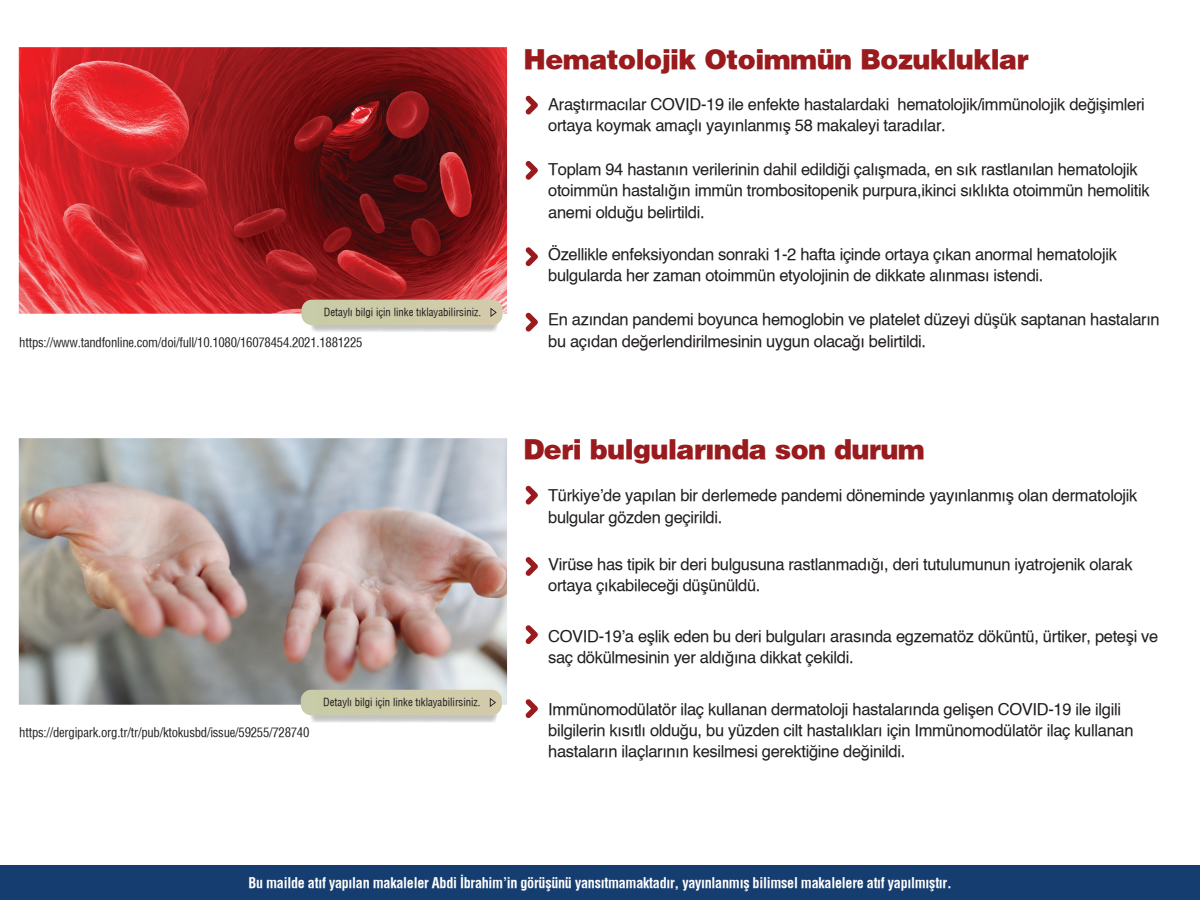
<style>
.page{position:relative;width:1200px;height:900px;background:#fff}
.page>*{position:absolute;margin:0;border:0;box-sizing:border-box;transform-origin:0 0}
.t1{font:27px "Helvetica X Black";letter-spacing:-.02em;color:#991b1e}
.t2{font:16.5px/21.5px "Helvetica X Book";letter-spacing:-.02em;color:#211d1e}
.t3{font:14.25px "Helvetica Condensed X Bold";letter-spacing:-.02em;color:#fff}
.t4{font:12.75px "Helvetica T Condenced";letter-spacing:-.02em;color:#211d1e}
.t5{font:10.8px "Helvetica Condensed X Book";color:#211d1e}
</style>
<div class="page">
<div style="left:0;top:866px;width:1200px;height:34px;background:#163d70"></div>
<img style="left:19px;top:47px;width:488px;height:267px">
<img style="left:311px;top:325px;width:187px;height:7px">
<div style="left:302px;top:300px;width:201px;height:25px;background:#cecba9"></div>
<svg style="left:525px;top:486px;width:13px;height:19px"></svg>
<svg style="left:525px;top:557px;width:13px;height:19px"></svg>
<svg style="left:525px;top:625px;width:13px;height:19px"></svg>
<svg style="left:525px;top:699px;width:13px;height:19px"></svg>
<svg style="left:525px;top:96px;width:13px;height:19px"></svg>
<svg style="left:525px;top:161px;width:13px;height:19px"></svg>
<svg style="left:525px;top:247px;width:13px;height:19px"></svg>
<svg style="left:525px;top:313px;width:13px;height:19px"></svg>
<img style="left:19px;top:438px;width:488px;height:267px">
<img style="left:310px;top:715px;width:187px;height:8px">
<div style="left:301px;top:690px;width:201px;height:25px;background:#cecba9"></div>
<p class="t5" style="left:324px;top:305px;width:159px">Detaylı bilgi için linke tıklayabilirsiniz.</p>
<p class="t4" style="left:19px;top:335px;width:345px">https://www.tandfonline.com/doi/full/10.1080/16078454.2021.1881225</p>
<p class="t4" style="left:19px;top:725px;width:292px">https://dergipark.org.tr/tr/pub/ktokusbd/issue/59255/728740</p>
<p class="t5" style="left:323px;top:696px;width:159px">Detaylı bilgi için linke tıklayabilirsiniz.</p>
<h1 class="t1" style="left:524px;top:42px;width:507px">Hematolojik Otoimmün Bozukluklar</h1>
<p class="t2" style="left:548px;top:94px;width:598px">Araştırmacılar COVID-19 ile enfekte hastalardaki hematolojik/immünolojik değişimleri ortaya koymak amaçlı yayınlanmış 58 makaleyi taradılar.</p>
<p class="t2" style="left:548px;top:159px;width:603px">Toplam 94 hastanın verilerinin dahil edildiği çalışmada, en sık rastlanılan hematolojik otoimmün hastalığın immün trombositopenik purpura,ikinci sıklıkta otoimmün hemolitik anemi olduğu belirtildi.</p>
<p class="t2" style="left:548px;top:244px;width:570px">Özellikle enfeksiyondan sonraki 1-2 hafta içinde ortaya çıkan anormal hematolojik bulgularda her zaman otoimmün etyolojinin de dikkate alınması istendi.</p>
<p class="t2" style="left:548px;top:310px;width:613px">En azından pandemi boyunca hemoglobin ve platelet düzeyi düşük saptanan hastaların bu açıdan değerlendirilmesinin uygun olacağı belirtildi.</p>
<h1 class="t1" style="left:524px;top:432px;width:403px">Deri bulgularında son durum</h1>
<p class="t2" style="left:548px;top:486px;width:591px">Türkiye’de yapılan bir derlemede pandemi döneminde yayınlanmış olan dermatolojik bulgular gözden geçirildi.</p>
<p class="t2" style="left:548px;top:554px;width:586px">Virüse has tipik bir deri bulgusuna rastlanmadığı, deri tutulumunun iyatrojenik olarak ortaya çıkabileceği düşünüldü.</p>
<p class="t2" style="left:548px;top:626px;width:612px">COVID-19’a eşlik eden bu deri bulguları arasında egzematöz döküntü, ürtiker, peteşi ve saç dökülmesinin yer aldığına dikkat çekildi.</p>
<p class="t2" style="left:548px;top:699px;width:587px">Immünomodülatör ilaç kullanan dermatoloji hastalarında gelişen COVID-19 ile ilgili bilgilerin kısıtlı olduğu, bu yüzden cilt hastalıkları için Immünomodülatör ilaç kullanan hastaların ilaçlarının kesilmesi gerektiğine değinildi.</p>
<p class="t3" style="left:248px;top:874px;width:705px">Bu mailde atıf yapılan makaleler Abdi İbrahim’in görüşünü yansıtmamaktadır, yayınlanmış bilimsel makalelere atıf yapılmıştır.</p>
</div>
